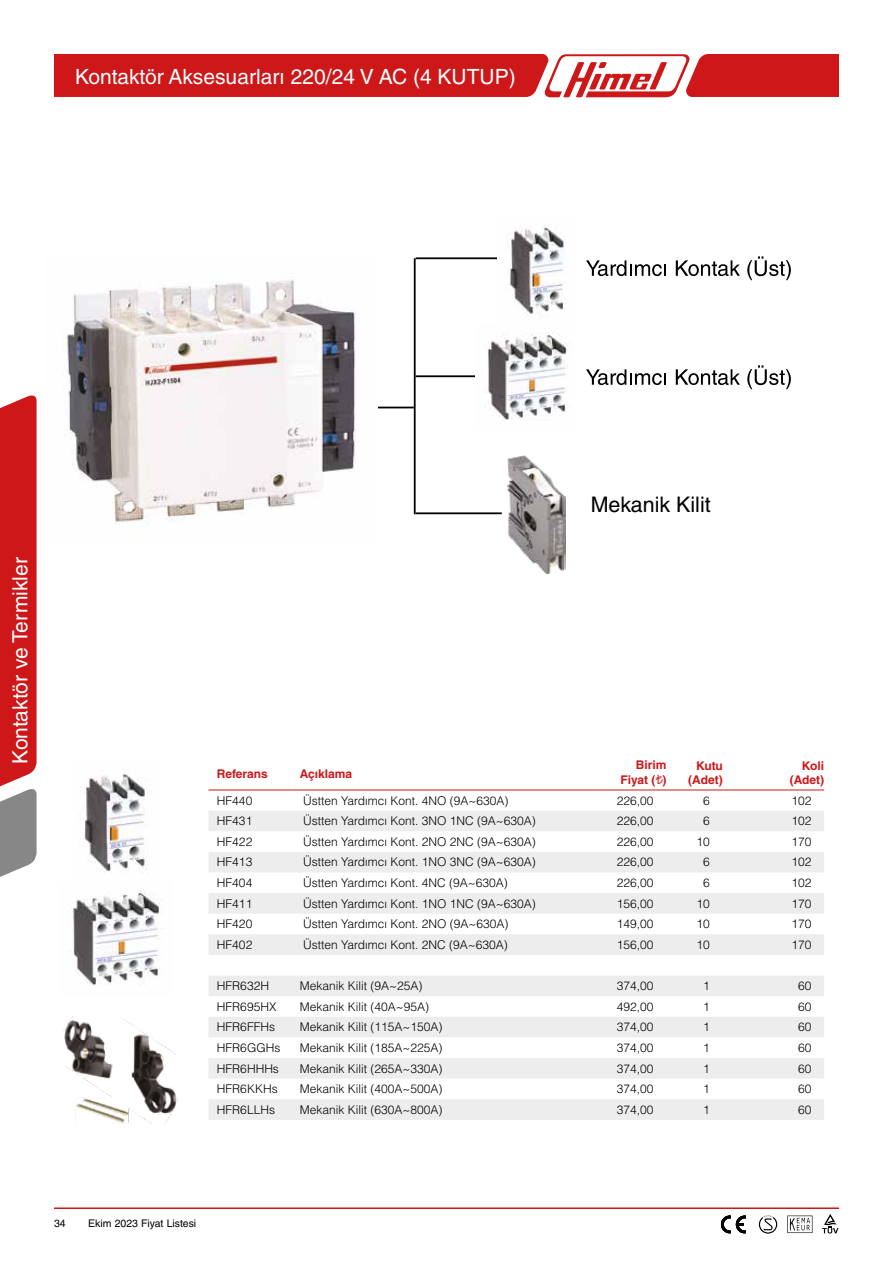
<style>
.page{position:relative;width:893px;height:1263px;background:#fff}
.page>*{position:absolute;margin:0;border:0;box-sizing:border-box;transform-origin:0 0}
.t1{font:21.45px "Helvetica LT Std";color:#000}
.t2{font:21px "Helvetica LT Std";color:#fff}
.t3{font:300 12px "Helvetica LT Std";color:#000}
.t4{font:700 12px/14.4px "Helvetica LT Std";color:#cd1719;text-align:right}
.t5{font:10.5px "Helvetica LT Std";color:#000}
.s1{font-family:"Abaku TL Sym Sans";font-weight:400}
</style>
<div class="page">
<hr style="left:54px;top:1207px;width:785px;height:2px;background:#cd1719">
<svg style="left:54px;top:54px;width:785px;height:43px;background:#d33335"></svg>
<svg style="left:0;top:395px;width:37px;height:482px;background:#c6393a"></svg>
<hr style="left:414px;top:258px;width:2px;height:256px;background:#000">
<hr style="left:416px;top:257px;width:110px;height:2px;background:#000">
<hr style="left:416px;top:375px;width:110px;height:2px;background:#000">
<hr style="left:416px;top:512px;width:86px;height:2px;background:#000">
<img style="left:497px;top:225px;width:69px;height:90px">
<img style="left:475px;top:333px;width:93px;height:87px">
<hr style="left:273px;top:407px;width:141px;height:1px;background:#000">
<img style="left:64px;top:279px;width:314px;height:245px">
<img style="left:507px;top:455px;width:58px;height:118px">
<svg style="left:586px;top:260px;width:80px;height:16px"></svg>
<svg style="left:676px;top:260px;width:64px;height:16px"></svg>
<svg style="left:747px;top:256px;width:44px;height:24px"></svg>
<svg style="left:586px;top:369px;width:80px;height:16px"></svg>
<svg style="left:676px;top:369px;width:64px;height:16px"></svg>
<svg style="left:747px;top:365px;width:44px;height:24px"></svg>
<img style="left:80px;top:772px;width:68px;height:101px">
<img style="left:70px;top:891px;width:93px;height:95px">
<img style="left:62px;top:1017px;width:116px;height:107px">
<svg style="left:209px;top:811px;width:615px;height:309px;fill:#ededed"></svg>
<hr style="left:208px;top:790px;width:83px;height:1px;background:#cd1719">
<hr style="left:291px;top:790px;width:303px;height:1px;background:#cd1719">
<hr style="left:594px;top:790px;width:72px;height:1px;background:#cd1719">
<hr style="left:666px;top:790px;width:57px;height:1px;background:#cd1719">
<hr style="left:723px;top:790px;width:101px;height:1px;background:#cd1719">
<svg style="left:721px;top:1215px;width:25px;height:19px"></svg>
<svg style="left:787px;top:1215px;width:26px;height:19px"></svg>
<svg style="left:759px;top:1215px;width:19px;height:19px"></svg>
<svg style="left:822px;top:1214px;width:17px;height:20px"></svg>
<h2 class="t2" style="left:75px;top:64px;width:442px">Kontaktör Aksesuarları 220/24 V AC (4 KUTUP)</h2>
<h2 class="t2" style="left:8px;top:764px;width:208px;rotate:-90deg">Kontaktör ve Termikler</h2>
<h1 class="t1" style="left:591px;top:492px;width:121px">Mekanik Kilit</h1>
<p class="t4" style="left:217px;top:767px;width:52px">Referans</p>
<p class="t4" style="left:300px;top:767px;width:54px">Açıklama</p>
<p class="t4" style="left:621px;top:757px;width:47px;line-height:15px">Birim<br>Fiyat (<span class="s1">¨</span>)</p>
<p class="t4" style="left:688px;top:758px;width:36px">Kutu (Adet)</p>
<p class="t4" style="left:790px;top:758px;width:36px">Koli (Adet)</p>
<p class="t3" style="left:217px;top:793px;width:37px">HF440</p>
<p class="t3" style="left:303px;top:793px;width:207px">Üstten Yardımcı Kont. 4NO (9A~630A)</p>
<p class="t3" style="left:617px;top:793px;width:38px">226,00</p>
<p class="t3" style="left:703px;top:793px;width:8px">6</p>
<p class="t3" style="left:791px;top:793px;width:22px">102</p>
<p class="t3" style="left:217px;top:813px;width:37px">HF431</p>
<p class="t3" style="left:303px;top:813px;width:234px">Üstten Yardımcı Kont. 3NO 1NC (9A~630A)</p>
<p class="t3" style="left:617px;top:813px;width:38px">226,00</p>
<p class="t3" style="left:703px;top:813px;width:8px">6</p>
<p class="t3" style="left:791px;top:813px;width:22px">102</p>
<p class="t3" style="left:217px;top:834px;width:37px">HF422</p>
<p class="t3" style="left:303px;top:834px;width:234px">Üstten Yardımcı Kont. 2NO 2NC (9A~630A)</p>
<p class="t3" style="left:617px;top:834px;width:38px">226,00</p>
<p class="t3" style="left:697px;top:834px;width:15px">10</p>
<p class="t3" style="left:791px;top:834px;width:22px">170</p>
<p class="t3" style="left:217px;top:855px;width:37px">HF413</p>
<p class="t3" style="left:303px;top:855px;width:234px">Üstten Yardımcı Kont. 1NO 3NC (9A~630A)</p>
<p class="t3" style="left:617px;top:855px;width:38px">226,00</p>
<p class="t3" style="left:703px;top:855px;width:8px">6</p>
<p class="t3" style="left:791px;top:855px;width:22px">102</p>
<p class="t3" style="left:217px;top:875px;width:37px">HF404</p>
<p class="t3" style="left:303px;top:875px;width:206px">Üstten Yardımcı Kont. 4NC (9A~630A)</p>
<p class="t3" style="left:617px;top:875px;width:38px">226,00</p>
<p class="t3" style="left:703px;top:875px;width:8px">6</p>
<p class="t3" style="left:791px;top:875px;width:22px">102</p>
<p class="t3" style="left:217px;top:896px;width:37px">HF411</p>
<p class="t3" style="left:303px;top:896px;width:234px">Üstten Yardımcı Kont. 1NO 1NC (9A~630A)</p>
<p class="t3" style="left:617px;top:896px;width:38px">156,00</p>
<p class="t3" style="left:697px;top:896px;width:15px">10</p>
<p class="t3" style="left:791px;top:896px;width:22px">170</p>
<p class="t3" style="left:217px;top:916px;width:37px">HF420</p>
<p class="t3" style="left:303px;top:916px;width:207px">Üstten Yardımcı Kont. 2NO (9A~630A)</p>
<p class="t3" style="left:617px;top:916px;width:38px">149,00</p>
<p class="t3" style="left:697px;top:916px;width:15px">10</p>
<p class="t3" style="left:791px;top:916px;width:22px">170</p>
<p class="t3" style="left:217px;top:937px;width:37px">HF402</p>
<p class="t3" style="left:303px;top:937px;width:206px">Üstten Yardımcı Kont. 2NC (9A~630A)</p>
<p class="t3" style="left:617px;top:937px;width:38px">156,00</p>
<p class="t3" style="left:697px;top:937px;width:15px">10</p>
<p class="t3" style="left:791px;top:937px;width:22px">170</p>
<p class="t3" style="left:217px;top:978px;width:54px">HFR632H</p>
<p class="t3" style="left:300px;top:978px;width:124px">Mekanik Kilit (9A~25A)</p>
<p class="t3" style="left:617px;top:978px;width:38px">374,00</p>
<p class="t3" style="left:703px;top:978px;width:8px">1</p>
<p class="t3" style="left:798px;top:978px;width:15px">60</p>
<p class="t3" style="left:217px;top:999px;width:61px">HFR695HX</p>
<p class="t3" style="left:300px;top:999px;width:131px">Mekanik Kilit (40A~95A)</p>
<p class="t3" style="left:617px;top:999px;width:38px">492,00</p>
<p class="t3" style="left:703px;top:999px;width:8px">1</p>
<p class="t3" style="left:798px;top:999px;width:15px">60</p>
<p class="t3" style="left:217px;top:1020px;width:60px">HFR6FFHs</p>
<p class="t3" style="left:300px;top:1020px;width:144px">Mekanik Kilit (115A~150A)</p>
<p class="t3" style="left:617px;top:1020px;width:38px">374,00</p>
<p class="t3" style="left:703px;top:1020px;width:8px">1</p>
<p class="t3" style="left:798px;top:1020px;width:15px">60</p>
<p class="t3" style="left:217px;top:1040px;width:65px">HFR6GGHs</p>
<p class="t3" style="left:300px;top:1040px;width:144px">Mekanik Kilit (185A~225A)</p>
<p class="t3" style="left:617px;top:1040px;width:38px">374,00</p>
<p class="t3" style="left:703px;top:1040px;width:8px">1</p>
<p class="t3" style="left:798px;top:1040px;width:15px">60</p>
<p class="t3" style="left:217px;top:1061px;width:64px">HFR6HHHs</p>
<p class="t3" style="left:300px;top:1061px;width:144px">Mekanik Kilit (265A~330A)</p>
<p class="t3" style="left:617px;top:1061px;width:38px">374,00</p>
<p class="t3" style="left:703px;top:1061px;width:8px">1</p>
<p class="t3" style="left:798px;top:1061px;width:15px">60</p>
<p class="t3" style="left:217px;top:1081px;width:62px">HFR6KKHs</p>
<p class="t3" style="left:300px;top:1081px;width:144px">Mekanik Kilit (400A~500A)</p>
<p class="t3" style="left:617px;top:1081px;width:38px">374,00</p>
<p class="t3" style="left:703px;top:1081px;width:8px">1</p>
<p class="t3" style="left:798px;top:1081px;width:15px">60</p>
<p class="t3" style="left:217px;top:1102px;width:60px">HFR6LLHs</p>
<p class="t3" style="left:300px;top:1102px;width:144px">Mekanik Kilit (630A~800A)</p>
<p class="t3" style="left:617px;top:1102px;width:38px">374,00</p>
<p class="t3" style="left:703px;top:1102px;width:8px">1</p>
<p class="t3" style="left:798px;top:1102px;width:15px">60</p>
<p class="t5" style="left:54px;top:1217px;width:13px">34</p>
<p class="t5" style="left:88px;top:1217px;width:110px">Ekim 2023 Fiyat Listesi</p>
</div>
